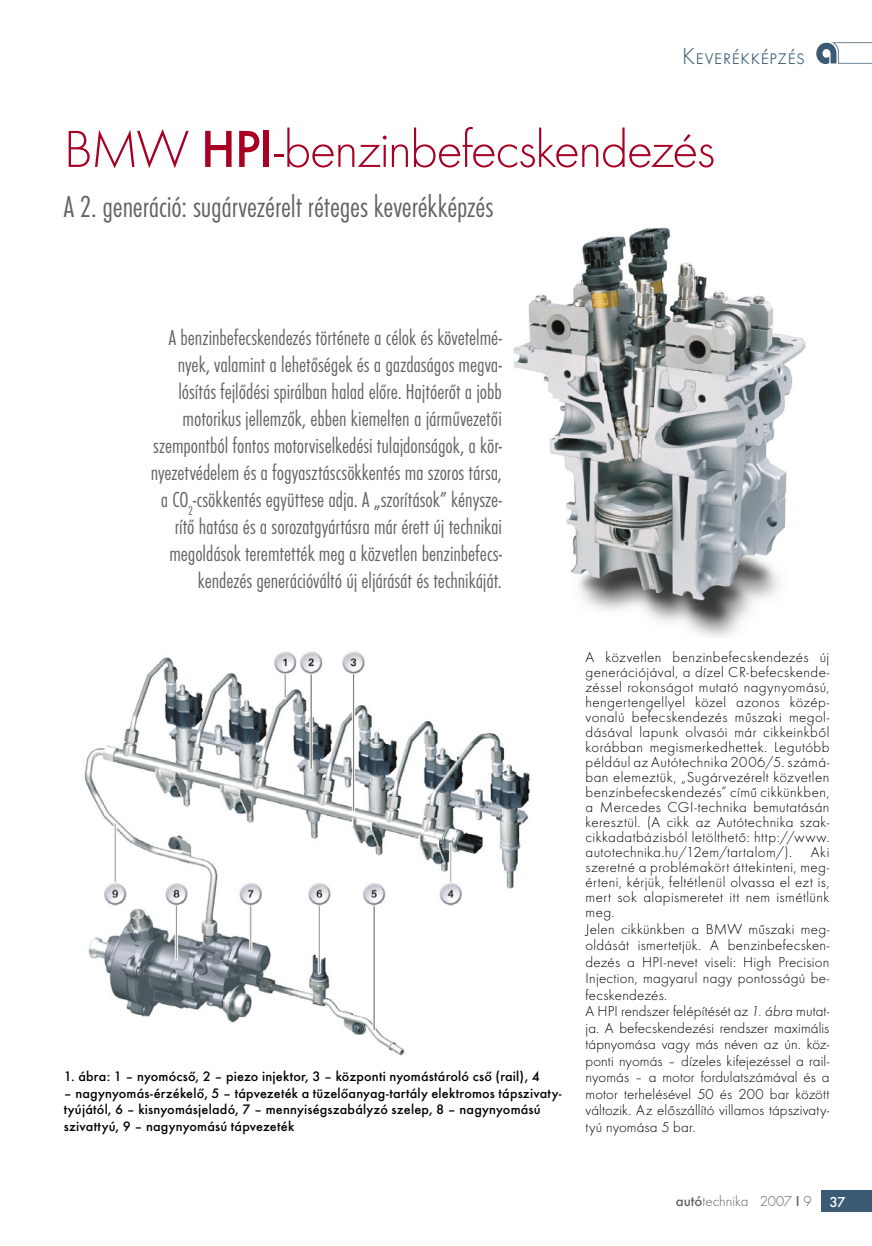
<style>
.page{position:relative;width:872px;height:1246px;background:#fff}
.page>*{position:absolute;margin:0;border:0;box-sizing:border-box;transform-origin:0 0}
.t1{font:300 54px "Futura TOT";letter-spacing:-.03em;color:#a80023}
.t2{font:31.5px "Futura TOT Lig Con";letter-spacing:-.005em;color:#636363}
.t3{font:300 24px "Futura TOT";letter-spacing:-.01em;color:#3a5b73}
.t4{font:22.5px/27px "Futura TOT Lig Con";letter-spacing:-.005em;color:#636363;text-align:right}
.t5{font:300 15px/15px "Futura TOT";letter-spacing:.01em;color:#000;text-align:justify}
.t6{font:300 15px "Futura TOT";color:#636363}
.t7{font:500 14.25px/16.5px "Futura TOT";letter-spacing:.015em;color:#000}
.s1{font-weight:500}
.s2{font-style:italic}
.s3{font-weight:500;color:#fff}
</style>
<div class="page">
<div style="left:821px;top:1191px;width:51px;height:21px;background:#3a5b73"></div>
<svg style="left:816px;top:42px;width:56px;height:22px"></svg>
<img style="left:513px;top:227px;width:293px;height:411px">
<img style="left:84px;top:651px;width:446px;height:405px">
<p class="t3" style="left:682px;top:42px;width:124px">KEVERÉKKÉPZÉS</p>
<p class="t1" style="left:64px;top:118px;width:653px">BMW <span class="s1">HPI</span>-benzinbefecskendezés</p>
<p class="t2" style="left:64px;top:189px;width:431px">A 2. generáció: sugárvezérelt réteges keverékképzés</p>
<p class="t4" style="left:151px;top:324px;width:353px">A benzinbefecskendezés története a célok és követelmé&shy;nyek, valamint a lehetőségek és a gazdaságos megva&shy;lósítás fejlődési spirálban halad előre. Hajtóerőt a jobb motorikus jellemzők, ebben kiemelten a járművezetői szempontból fontos motorviselkedési tulajdonságok, a kör&shy;nyezetvédelem és a fogyasztáscsökkentés ma szoros társa, a CO<sub>2</sub>-csökkentés együttese adja. A „szorítások” kénysze&shy;rítő hatása és a sorozatgyártásra már érett új technikai megoldások teremtették meg a közvetlen benzinbefecs&shy;kendezés generációváltó új eljárását és technikáját.</p>
<p class="t7" style="left:64px;top:1068px;width:477px">1. ábra: 1 – nyomócső, 2 – piezo injektor, 3 – központi nyomástároló cső (rail), 4</p>
<p class="t7" style="left:64px;top:1084px;width:499px">– nagynyomás-érzékelő, 5 – tápvezeték a tüzelőanyag-tartály elektromos tápszivaty&shy;tyújától, 6 – kisnyomásjeladó, 7 – mennyiségszabályzó szelep, 8 – nagynyomású szivattyú, 9 – nagynyomású tápvezeték</p>
<p class="t5" style="left:585px;top:650px;width:245px">A közvetlen benzinbefecskendezés új generációjával, a dízel CR-befecskende&shy;zéssel rokonságot mutató nagynyomású, hengertengellyel közel azonos közép&shy;vonalú befecskendezés műszaki megol&shy;dásával lapunk olvasói már cikkeinkből korábban megismerkedhettek. Legutóbb például az Autótechnika 2006/5. számá&shy;ban elemeztük, „Sugárvezérelt közvetlen benzinbefecskendezés” című cikkünkben, a Mercedes CGI-technika bemutatásán keresztül. (A cikk az Autótechnika szak&shy;cikkadatbázisból letölthető: http://www. autotechnika.hu/12em/tartalom/).</p>
<p class="t5" style="left:585px;top:845px;width:245px;text-indent:225px">Aki szeretné a problémakört áttekinteni, meg&shy;érteni, kérjük, feltétlenül olvassa el ezt is, mert sok alapismeretet itt nem ismétlünk meg.</p>
<p class="t5" style="left:585px;top:920px;width:245px;line-height:16.5px;text-align:left">Jelen cikkünkben a BMW műszaki meg&shy;oldását ismertetjük. A benzinbefecsken&shy;dezés a HPI-nevet viseli: High Precision Injection, magyarul nagy pontosságú be&shy;fecskendezés.<br>A HPI rendszer felépítését az <span class="s2">1. ábra</span> mutat&shy;ja. A befecskendezési rendszer maximális tápnyomása vagy más néven az ún. köz&shy;ponti nyomás – dízeles kifejezéssel a rail&shy;nyomás – a motor fordulatszámával és a motor terhelésével 50 és 200 bar között változik. Az előszállító villamos tápszivaty&shy;tyú nyomása 5 bar.</p>
<p class="t6" style="left:676px;top:1193px;width:171px"><span class="s1">autó</span>technika 2007 <span class="s1">I</span> 9 <span class="s3">37</span></p>
</div>
